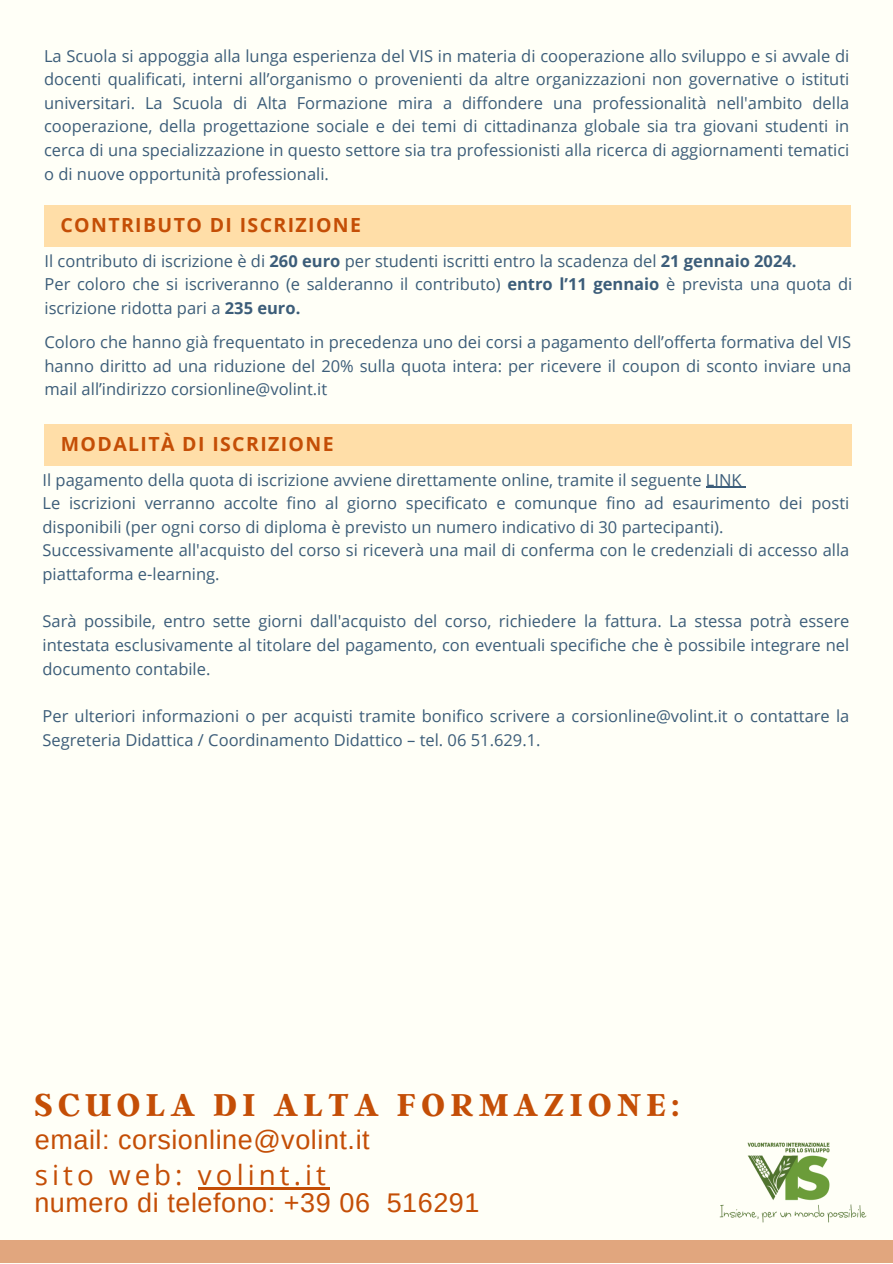
<style>
.page{position:relative;width:893px;height:1264px;background:#fff}
.page>*{position:absolute;margin:0;border:0;box-sizing:border-box;transform-origin:0 0}
.t1{font:700 35.25px "Argent CF";letter-spacing:.145em;color:#c44e06}
.t2{font:27.75px "Open Sans";letter-spacing:.145em;color:#c44e06}
.t3{font:27px "Arimo";letter-spacing:.02em;color:#c44e06}
.t4{font:700 19.5px "Open Sans";letter-spacing:.07em;color:#c44e06}
.t5{font:16.5px/23.7px "Open Sans";color:#3c5d79}
.s1{font-weight:700}
</style>
<div class="page">
<div style="left:0;top:0;width:892px;height:1263px;background:#fffff7"></div>
<div style="left:0;top:1240px;width:892px;height:22px;background:#e1a67e"></div>
<div style="left:44px;top:424px;width:807px;height:41px;background:#ffdea8"></div>
<hr style="left:705px;top:486px;width:36px;height:2px;background:#3c5d79">
<img style="left:719px;top:1142px;width:148px;height:81px">
<hr style="left:198px;top:1187px;width:132px;height:2px;background:#c44e06">
<div style="left:44px;top:205px;width:806px;height:41px;background:#ffdea8"></div>
<h2 class="t5" style="left:44px;top:43px;width:806px;text-align:justify">La Scuola si appoggia alla lunga esperienza del VIS in materia di cooperazione allo sviluppo e si avvale di docenti qualificati, interni all’organismo o provenienti da altre organizzazioni non governative o istituti universitari. La Scuola di Alta Formazione mira a diffondere una professionalità nell'ambito della cooperazione, della progettazione sociale e dei temi di cittadinanza globale sia tra giovani studenti in cerca di una specializzazione in questo settore sia tra professionisti alla ricerca di aggiornamenti tematici o di nuove opportunità professionali.</h2>
<p class="t4" style="left:60px;top:211px;width:302px">CONTRIBUTO DI ISCRIZIONE</p>
<h2 class="t5" style="left:44px;top:248px;width:753px">Il contributo di iscrizione è di <span class="s1">260 euro</span> per studenti iscritti entro la scadenza del <span class="s1">21 gennaio 2024.</span></h2>
<h2 class="t5" style="left:44px;top:272px;width:809px">Per coloro che si iscriveranno (e salderanno il contributo) <span class="s1">entro l’11 gennaio</span> è prevista una quota di iscrizione ridotta pari a <span class="s1">235 euro.</span></h2>
<h1 class="t5" style="left:44px;top:330px;width:808px;text-align:justify">Coloro che hanno già frequentato in precedenza uno dei corsi a pagamento dell’offerta formativa del VIS hanno diritto ad una riduzione del 20% sulla quota intera: per ricevere il coupon di sconto inviare una mail all’indirizzo corsionline@volint.it</h1>
<h3 class="t4" style="left:61px;top:430px;width:274px">MODALITÀ DI ISCRIZIONE</h3>
<p class="t5" style="left:43px;top:467px;width:700px">Il pagamento della quota di iscrizione avviene direttamente online, tramite il seguente LINK</p>
<h3 class="t5" style="left:43px;top:491px;width:808px">Le iscrizioni verranno accolte fino al giorno specificato e comunque fino ad esaurimento dei posti disponibili (per ogni corso di diploma è previsto un numero indicativo di 30 partecipanti).</h3>
<p class="t5" style="left:43px;top:538px;width:808px">Successivamente all'acquisto del corso si riceverà una mail di conferma con le credenziali di accesso alla piattaforma e-learning.</p>
<p class="t5" style="left:43px;top:609px;width:808px;text-align:justify">Sarà possibile, entro sette giorni dall'acquisto del corso, richiedere la fattura. La stessa potrà essere intestata esclusivamente al titolare del pagamento, con eventuali specifiche che è possibile integrare nel documento contabile.</p>
<p class="t5" style="left:43px;top:703px;width:808px">Per ulteriori informazioni o per acquisti tramite bonifico scrivere a corsionline@volint.it o contattare la<br>Segreteria Didattica / Coordinamento Didattico – tel. 06 51.629.1.</p>
<p class="t1" style="left:34px;top:1081px;width:647px">SCUOLA DI ALTA FORMAZIONE:</p>
<p class="t3" style="left:35px;top:1124px;width:336px">email: corsionline@volint.it</p>
<p class="t2" style="left:35px;top:1155px;width:292px">sito web: volint.it</p>
<p class="t3" style="left:34px;top:1187px;width:446px">numero di telefono: +39 06 516291</p>
</div>
